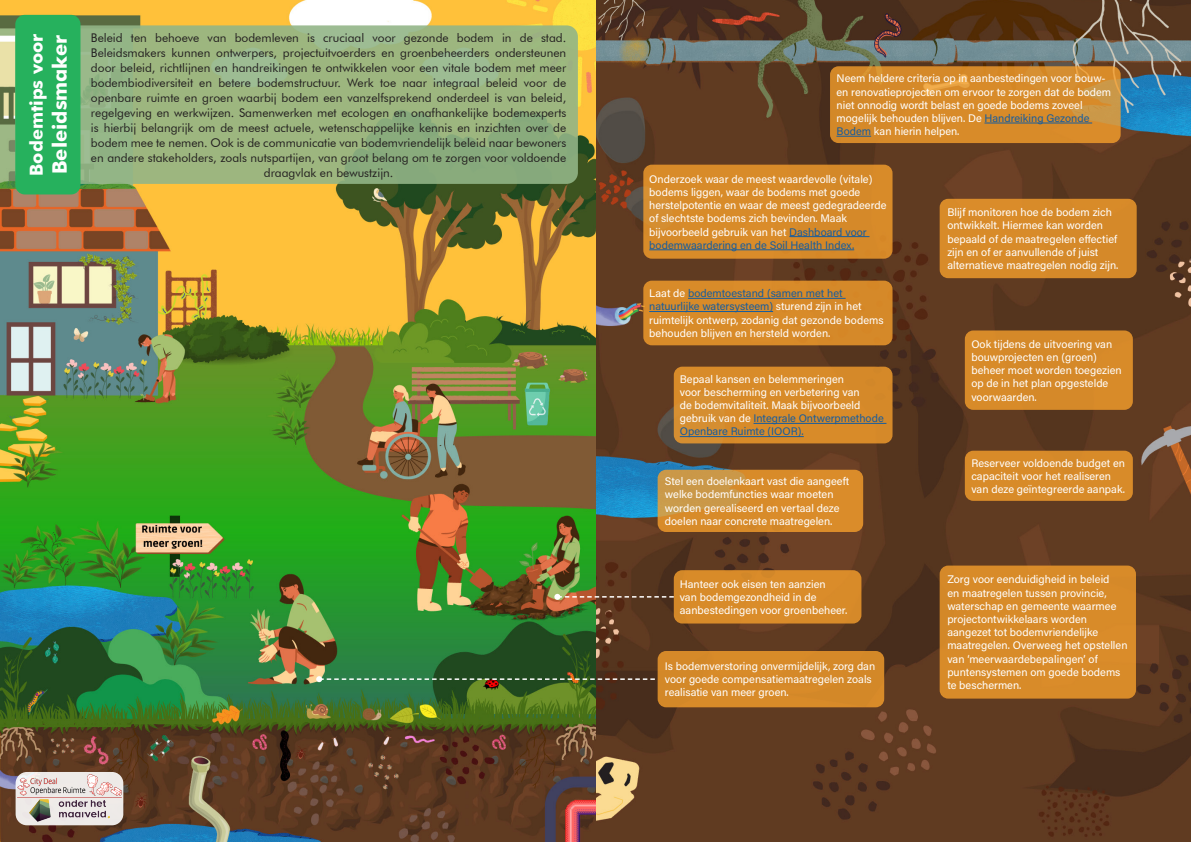
<style>
.page{position:relative;width:1191px;height:842px;background:#fff}
.page>*{position:absolute;margin:0;border:0;box-sizing:border-box;transform-origin:0 0}
.t1{font:700 20px "Futura BT";color:#fff}
.t2{font:700 18px "Futura BT";color:#fff}
.t3{font:12px/15px "Futura BT";color:#231f20;text-align:justify}
.t4{font:11px/13.2px "Acumin Variable Concept";color:#fff}
.s1{color:#175d9e}
</style>
<div class="page">
<img style="left:0;top:0;width:1191px;height:842px">
<div style="left:657px;top:651px;width:227px;height:56px;background:#d58929;border-radius:9px"></div>
<div style="left:674px;top:570px;width:187px;height:53px;background:#d88b29;border-radius:9px"></div>
<div style="left:964px;top:451px;width:168px;height:50px;background:#d88b29;border-radius:9px"></div>
<div style="left:939px;top:199px;width:197px;height:79px;background:#d88b29;border-radius:9px"></div>
<svg style="left:830px;top:66px;width:290px;height:77px;background:#d58b2c"></svg>
<hr style="left:984px;top:123px;width:108px;height:1px;background:#175d9e">
<hr style="left:836px;top:136px;width:35px;height:1px;background:#175d9e">
<div style="left:939px;top:566px;width:197px;height:133px;background:#d88b29;border-radius:9px"></div>
<svg style="left:554px;top:594px;width:120px;height:6px"></svg>
<div style="left:964px;top:330px;width:168px;height:80px;background:#d58929;border-radius:9px"></div>
<svg style="left:316px;top:676px;width:339px;height:6px;background:#53724e"></svg>
<svg style="left:657px;top:470px;width:206px;height:62px;background:#d48e32"></svg>
<div style="left:674px;top:367px;width:218px;height:76px;background:#d88b29;border-radius:9px"></div>
<hr style="left:753px;top:423px;width:133px;height:1px;background:#175d9e">
<hr style="left:680px;top:436px;width:123px;height:1px;background:#175d9e">
<div style="left:643px;top:165px;width:249px;height:94px;background:#d88b29;border-radius:9px"></div>
<hr style="left:789px;top:236px;width:80px;height:1px;background:#175d9e">
<hr style="left:649px;top:250px;width:205px;height:1px;background:#175d9e">
<div style="left:643px;top:281px;width:249px;height:64px;background:#d88b29;border-radius:9px"></div>
<hr style="left:688px;top:298px;width:157px;height:1px;background:#175d9e">
<hr style="left:649px;top:311px;width:124px;height:1px;background:#175d9e">
<svg style="left:15px;top:25px;width:563px;height:159px;background:#98b480"></svg>
<div style="left:15px;top:15px;width:65px;height:179px;background:#26b15d;border-radius:10px"></div>
<div style="left:16px;top:772px;width:107px;height:53px;background:linear-gradient(to right,#efebe9,#ede8e6);border-radius:11px"></div>
<img style="left:17px;top:775px;width:105px;height:22px">
<img style="left:29px;top:799px;width:81px;height:22px">
<p class="t2" style="left:25px;top:176px;width:144px;rotate:-90deg">Bodemtips voor</p>
<p class="t1" style="left:47px;top:174px;width:140px;rotate:-90deg">Beleidsmaker</p>
<p class="t3" style="left:91px;top:30px;width:477px">Beleid ten behoeve van bodemleven is cruciaal voor gezonde bodem in de stad.<br>Beleidsmakers kunnen ontwerpers, projectuitvoerders en groenbeheerders ondersteunen door beleid, richtlijnen en handreikingen te ontwikkelen voor een vitale bodem met meer bodembiodiversiteit en betere bodemstructuur. Werk toe naar integraal beleid voor de openbare ruimte en groen waarbij bodem een vanzelfsprekend onderdeel is van beleid, regelgeving en werkwijzen. Samenwerken met ecologen en onafhankelijke bodemexperts is hierbij belangrijk om de meest actuele, wetenschappelijke kennis en inzichten over de bodem mee te nemen. Ook is de communicatie van bodemvriendelijk beleid naar bewoners en andere stakeholders, zoals nutspartijen, van groot belang om te zorgen voor voldoende</p>
<p class="t3" style="left:264px;top:165px;width:131px">draagvlak en bewustzijn.</p>
<p class="t4" style="left:836px;top:71px;width:276px">Neem heldere criteria op in aanbestedingen voor bouw&shy;en renovatieprojecten om ervoor te zorgen dat de bodem niet onnodig wordt belast en goede bodems zoveel mogelijk behouden blijven. De <span class="s1">Handreiking Gezonde Bodem</span> kan hierin helpen.</p>
<p class="t4" style="left:649px;top:172px;width:239px">Onderzoek waar de meest waardevolle (vitale) bodems liggen, waar de bodems met goede herstelpotentie en waar de meest gedegradeerde of slechtste bodems zich bevinden. Maak bijvoorbeeld gebruik van het <span class="s1">Dashboard voor bodemwaardering en de Soil Health Index.</span></p>
<p class="t4" style="left:649px;top:286px;width:236px">Laat de <span class="s1">bodemtoestand (samen met het natuurlijke watersysteem)</span> sturend zijn in het ruimtelijk ontwerp, zodanig dat gezonde bodems behouden blijven en hersteld worden.</p>
<p class="t4" style="left:680px;top:372px;width:205px">Bepaal kansen en belemmeringen<br>voor bescherming en verbetering van<br>de bodemvitaliteit. Maak bijvoorbeeld gebruik van de <span class="s1">Integrale Ontwerpmethode Openbare Ruimte (IOOR).</span></p>
<p class="t4" style="left:665px;top:474px;width:186px">Stel een doelenkaart vast die aangeeft welke bodemfuncties waar moeten worden gerealiseerd en vertaal deze doelen naar concrete maatregelen.</p>
<p class="t4" style="left:680px;top:577px;width:169px">Hanteer ook eisen ten aanzien<br>van bodemgezondheid in de aanbestedingen voor groenbeheer.</p>
<p class="t4" style="left:665px;top:659px;width:212px">Is bodemverstoring onvermijdelijk, zorg dan voor goede compensatiemaatregelen zoals realisatie van meer groen.</p>
<p class="t4" style="left:947px;top:205px;width:173px">Blijf monitoren hoe de bodem zich ontwikkelt. Hiermee kan worden bepaald of de maatregelen effectief zijn en of er aanvullende of juist alternatieve maatregelen nodig zijn.</p>
<p class="t4" style="left:971px;top:337px;width:152px">Ook tijdens de uitvoering van bouwprojecten en (groen) beheer moet worden toegezien op de in het plan opgestelde voorwaarden.</p>
<p class="t4" style="left:971px;top:456px;width:155px">Reserveer voldoende budget en capaciteit voor het realiseren van deze geïntegreerde aanpak.</p>
<p class="t4" style="left:947px;top:572px;width:182px">Zorg voor eenduidigheid in beleid<br>en maatregelen tussen provincie, waterschap en gemeente waarmee projectontwikkelaars worden aangezet tot bodemvriendelijke maatregelen. Overweeg het opstellen van ‘meerwaardebepalingen’ of puntensystemen om goede bodems te beschermen.</p>
</div>
